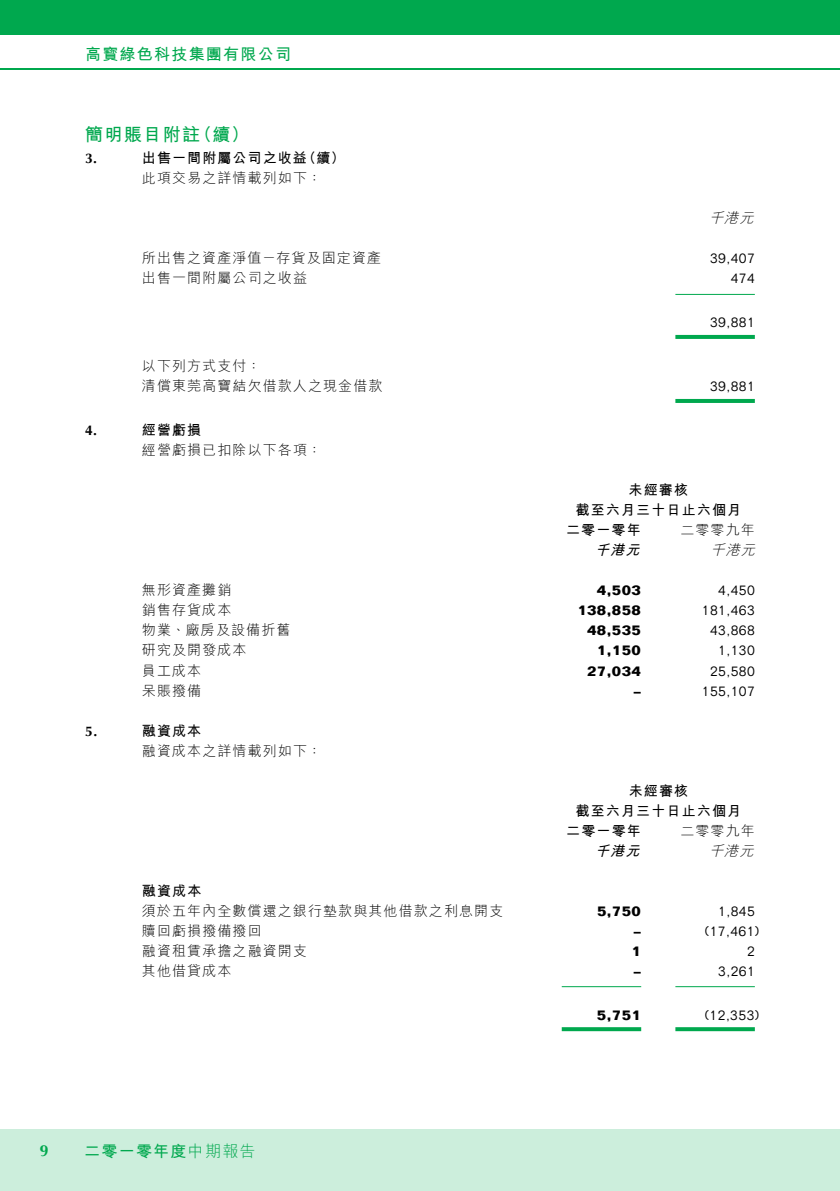
<style>
.page{position:relative;width:840px;height:1191px;background:#fff}
.page>*{position:absolute;margin:0;border:0;box-sizing:border-box;transform-origin:0 0}
.t1{font:700 18px "M Hei HK";letter-spacing:.08em;color:#00a84e}
.t2{font:700 16px "M Hei HK";letter-spacing:.08em;color:#00a84e}
.t3{font:700 16px "Optima LT Std";color:#00a84e}
.t4{font:300 14px "M Hei HK";letter-spacing:.08em;color:#000}
.t5{font:300 14px "Folio Std";letter-spacing:.03em;color:#000}
.t6{font:700 14px/20px "M Hei HK";letter-spacing:.085em;color:#000;text-align:center}
.t7{font:700 14px "Folio Std";letter-spacing:.035em;color:#000}
.t8{font:italic 300 14px "M Hei HK";color:#000}
.t9{font:700 14px "Optima LT Std";color:#000}
.t10{font:italic 700 14px "M Hei HK";color:#000}
.s1{font-weight:300}
</style>
<div class="page">
<div style="left:0;top:1129px;width:839px;height:62px;background:#cceedc"></div>
<div style="left:0;top:0;width:839px;height:35px;background:#00a84e"></div>
<hr style="left:0;top:68px;width:839px;height:1px;background:#00a84e">
<hr style="left:675px;top:294px;width:79px;height:1px;background:#00a84e">
<svg style="left:675px;top:335px;width:79px;height:4px"></svg>
<hr style="left:675px;top:399px;width:79px;height:4px;background:#00a84e">
<hr style="left:561px;top:986px;width:79px;height:1px;background:#00a84e">
<hr style="left:675px;top:986px;width:79px;height:1px;background:#00a84e">
<svg style="left:561px;top:1027px;width:79px;height:4px"></svg>
<svg style="left:675px;top:1027px;width:79px;height:4px"></svg>
<p class="t2" style="left:85px;top:42px;width:207px">高寳綠色科技集團有限公司</p>
<p class="t1" style="left:85px;top:121px;width:117px">簡明賬目附註</p>
<p class="t1" style="left:194px;top:121px;width:57px">（續(</p>
<p class="t9" style="left:85px;top:150px;width:14px">3.</p>
<p class="t9" style="left:85px;top:422px;width:14px">4.</p>
<p class="t6" style="left:142px;top:147px;width:166px">出售一間附屬公司之收益</p>
<p class="t6" style="left:302px;top:147px;width:44px">（續(</p>
<p class="t4" style="left:142px;top:168px;width:181px">此項交易之詳情載列如下：</p>
<p class="t4" style="left:142px;top:248px;width:240px">所出售之資產淨值－存貨及固定資產</p>
<p class="t4" style="left:142px;top:268px;width:166px">出售一間附屬公司之收益</p>
<p class="t4" style="left:142px;top:356px;width:120px">以下列方式支付：</p>
<p class="t4" style="left:142px;top:376px;width:242px">清償東莞高寶結欠借款人之現金借款</p>
<p class="t6" style="left:142px;top:419px;width:61px">經營虧損</p>
<p class="t4" style="left:142px;top:440px;width:181px">經營虧損已扣除以下各項：</p>
<p class="t9" style="left:85px;top:722px;width:14px">5.</p>
<p class="t4" style="left:142px;top:580px;width:91px">無形資產攤銷</p>
<p class="t4" style="left:142px;top:600px;width:91px">銷售存貨成本</p>
<p class="t4" style="left:142px;top:620px;width:150px">物業、廠房及設備折舊</p>
<p class="t4" style="left:142px;top:640px;width:106px">研究及開發成本</p>
<p class="t4" style="left:142px;top:660px;width:61px">員工成本</p>
<p class="t4" style="left:142px;top:680px;width:61px">呆賬撥備</p>
<p class="t6" style="left:142px;top:719px;width:61px">融資成本</p>
<p class="t4" style="left:142px;top:740px;width:181px">融資成本之詳情載列如下：</p>
<p class="t6" style="left:142px;top:879px;width:61px">融資成本</p>
<p class="t4" style="left:142px;top:900px;width:363px">須於五年內全數償還之銀行墊款與其他借款之利息開支</p>
<p class="t4" style="left:142px;top:920px;width:121px">贖回虧損撥備撥回</p>
<p class="t4" style="left:142px;top:940px;width:166px">融資租賃承擔之融資開支</p>
<p class="t4" style="left:142px;top:960px;width:91px">其他借貸成本</p>
<p class="t3" style="left:40px;top:1141px;width:10px">9</p>
<p class="t2" style="left:84px;top:1139px;width:173px">二零一零年度<span class="s1">中期報告</span></p>
<p class="t8" style="left:708px;top:208px;width:51px">千港元</p>
<p class="t5" style="left:709px;top:250px;width:46px">39,407</p>
<p class="t5" style="left:730px;top:270px;width:26px">474</p>
<p class="t5" style="left:709px;top:314px;width:46px">39,881</p>
<p class="t5" style="left:709px;top:378px;width:46px">39,881</p>
<p class="t6" style="left:575px;top:479px;width:167px">未經審核<br>截至六月三十日止六個月</p>
<p class="t4" style="left:680px;top:520px;width:76px">二零零九年</p>
<p class="t6" style="left:565px;top:519px;width:76px">二零一零年</p>
<p class="t10" style="left:594px;top:540px;width:51px">千港元</p>
<p class="t8" style="left:710px;top:540px;width:51px">千港元</p>
<p class="t7" style="left:596px;top:582px;width:45px">4,503</p>
<p class="t5" style="left:717px;top:582px;width:38px">4,450</p>
<p class="t7" style="left:577px;top:602px;width:65px">138,858</p>
<p class="t5" style="left:701px;top:602px;width:54px">181,463</p>
<p class="t7" style="left:587px;top:622px;width:55px">48,535</p>
<p class="t5" style="left:709px;top:622px;width:46px">43,868</p>
<p class="t7" style="left:596px;top:642px;width:45px">1,150</p>
<p class="t5" style="left:717px;top:642px;width:38px">1,130</p>
<p class="t7" style="left:587px;top:662px;width:55px">27,034</p>
<p class="t5" style="left:709px;top:662px;width:46px">25,580</p>
<p class="t7" style="left:633px;top:682px;width:8px">–</p>
<p class="t5" style="left:701px;top:682px;width:54px">155,107</p>
<p class="t6" style="left:575px;top:779px;width:167px">未經審核<br>截至六月三十日止六個月</p>
<p class="t4" style="left:680px;top:820px;width:76px">二零零九年</p>
<p class="t6" style="left:566px;top:819px;width:76px">二零一零年</p>
<p class="t10" style="left:594px;top:840px;width:51px">千港元</p>
<p class="t8" style="left:708px;top:840px;width:51px">千港元</p>
<p class="t7" style="left:596px;top:902px;width:45px">5,750</p>
<p class="t5" style="left:717px;top:902px;width:38px">1,845</p>
<p class="t7" style="left:633px;top:922px;width:8px">–</p>
<p class="t5" style="left:704px;top:922px;width:56px">)17,461(</p>
<p class="t7" style="left:631px;top:942px;width:11px">1</p>
<p class="t5" style="left:746px;top:942px;width:9px">2</p>
<p class="t7" style="left:633px;top:962px;width:8px">–</p>
<p class="t5" style="left:718px;top:962px;width:38px">3,261</p>
<p class="t7" style="left:596px;top:1006px;width:45px">5,751</p>
<p class="t5" style="left:704px;top:1006px;width:56px">)12,353(</p>
</div>
